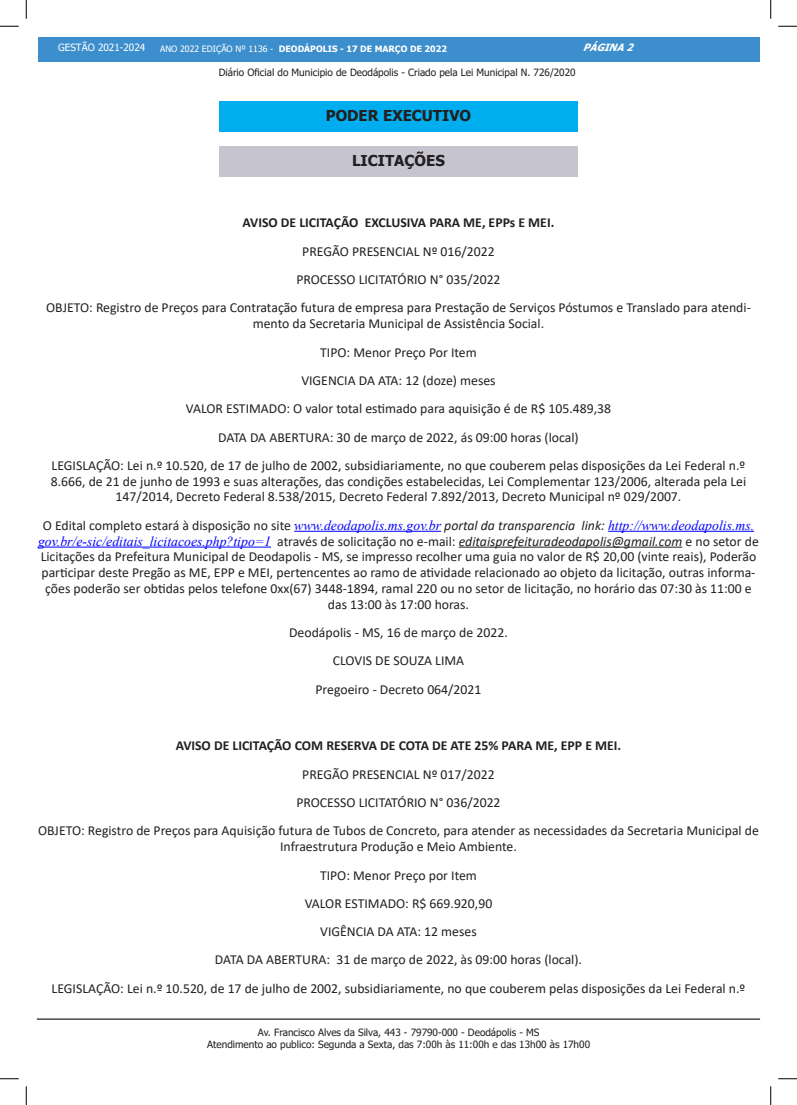
<style>
.page{position:relative;width:797px;height:1105px;background:#fff}
.page>*{position:absolute;margin:0;border:0;box-sizing:border-box;transform-origin:0 0}
.t1{font:700 15px "Tahoma";color:#231f20}
.t2{font:13.75px/15.8px "Calibri";color:#231f20;text-align:center}
.t3{font:700 13.75px "Calibri";color:#231f20}
.t4{font:10px/12px "Tahoma";color:#231f20;text-align:center}
.t5{font:10px "Tahoma";color:#fff}
.t6{font:italic 700 10px "Tahoma";color:#fff}
.t7{font:700 8.75px "Tahoma";color:#fff}
.s1{font-weight:400}
.s2{font-family:"Times New Roman";font-style:italic;color:#00f}
.s3{font-style:italic}
</style>
<div class="page">
<div style="left:38px;top:38px;width:721px;height:24px;background:#3c8ecc"></div>
<hr style="left:37px;top:1018px;width:723px;height:2px;background:#231f20">
<hr style="left:294px;top:531px;width:147px;height:1px;background:#00f">
<hr style="left:608px;top:531px;width:146px;height:1px;background:#00f">
<hr style="left:38px;top:547px;width:233px;height:1px;background:#00f">
<hr style="left:459px;top:547px;width:223px;height:1px;background:#231f20">
<div style="left:219px;top:101px;width:358px;height:30px;background:#00aeef"></div>
<div style="left:219px;top:146px;width:358px;height:30px;background:#c6c4cf"></div>
<svg style="left:0;top:25px;width:19px;height:2px"></svg>
<svg style="left:778px;top:25px;width:19px;height:2px"></svg>
<svg style="left:0;top:1078px;width:19px;height:1px"></svg>
<svg style="left:778px;top:1078px;width:19px;height:1px"></svg>
<svg style="left:25px;top:0;width:2px;height:19px"></svg>
<svg style="left:25px;top:1086px;width:2px;height:19px"></svg>
<svg style="left:770px;top:0;width:1px;height:19px"></svg>
<svg style="left:770px;top:1086px;width:1px;height:19px"></svg>
<p class="t5" style="left:58px;top:41px;width:89px">GESTÃO 2021-2024</p>
<p class="t7" style="left:160px;top:43px;width:288px"><span class="s1">ANO 2022 EDIÇÃO Nº 1136 -</span> DEODÁPOLIS - 17 DE MARÇO DE 2022</p>
<p class="t6" style="left:583px;top:40px;width:57px">PÁGINA2</p>
<p class="t4" style="left:219px;top:67px;width:358px">Diário Oficial do Municipio de Deodápolis - Criado pela Lei Municipal N. 726/2020</p>
<p class="t1" style="left:326px;top:105px;width:147px">PODER EXECUTIVO</p>
<p class="t1" style="left:352px;top:150px;width:94px">LICITAÇÕES</p>
<p class="t3" style="left:243px;top:213px;width:313px">AVISO DE LICITAÇÃO EXCLUSIVA PARA ME, EPPs E MEI.</p>
<p class="t2" style="left:302px;top:243px;width:194px">PREGÃO PRESENCIAL Nº 016/2022</p>
<p class="t2" style="left:296px;top:271px;width:206px">PROCESSO LICITATÓRIO N° 035/2022</p>
<p class="t2" style="left:46px;top:300px;width:706px">OBJETO: Registro de Preços para Contratação futura de empresa para Prestação de Serviços Póstumos e Translado para atendi&shy;mento da Secretaria Municipal de Assistência Social.</p>
<p class="t2" style="left:320px;top:344px;width:158px">TIPO: Menor Preço Por Item</p>
<p class="t2" style="left:301px;top:372px;width:196px">VIGENCIA DA ATA: 12 (doze) meses</p>
<p class="t2" style="left:186px;top:400px;width:427px">VALOR ESTIMADO: O valor total estimado para aquisição é de R$ 105.489,38</p>
<p class="t2" style="left:218px;top:429px;width:362px">DATA DA ABERTURA: 30 de março de 2022, ás 09:00 horas (local)</p>
<p class="t2" style="left:51px;top:457px;width:697px">LEGISLAÇÃO: Lei n.º 10.520, de 17 de julho de 2002, subsidiariamente, no que couberem pelas disposições da Lei Federal n.º<br>8.666, de 21 de junho de 1993 e suas alterações, das condições estabelecidas, Lei Complementar 123/2006, alterada pela Lei<br>147/2014, Decreto Federal 8.538/2015, Decreto Federal 7.892/2013, Decreto Municipal nº 029/2007.</p>
<p class="t2" style="left:38px;top:517px;width:722px">O Edital completo estará à disposição no site <span class="s2">www.deodapolis.ms.gov.br</span> <span class="s3">portal da transparencia link:</span> <span class="s2">http://www.deodapolis.ms. gov.br/e-sic/editais_licitacoes.php?tipo=1</span> através de solicitação no e-mail: <span class="s3">editaisprefeituradeodapolis@gmail.com</span> e no setor de Licitações da Prefeitura Municipal de Deodapolis - MS, se impresso recolher uma guia no valor de R$ 20,00 (vinte reais), Poderão participar deste Pregão as ME, EPP e MEI, pertencentes ao ramo de atividade relacionado ao objeto da licitação, outras informa&shy;ções poderão ser obtidas pelos telefone 0xx(67) 3448-1894, ramal 220 ou no setor de licitação, no horário das 07:30 às 11:00 e das 13:00 às 17:00 horas.</p>
<p class="t2" style="left:289px;top:624px;width:220px">Deodápolis - MS, 16 de março de 2022.</p>
<p class="t2" style="left:333px;top:653px;width:133px">CLOVIS DE SOUZA LIMA</p>
<p class="t2" style="left:315px;top:681px;width:167px">Pregoeiro - Decreto 064/2021</p>
<p class="t3" style="left:176px;top:736px;width:447px">AVISO DE LICITAÇÃO COM RESERVA DE COTA DE ATE 25% PARA ME, EPP E MEI.</p>
<p class="t2" style="left:302px;top:766px;width:194px">PREGÃO PRESENCIAL Nº 017/2022</p>
<p class="t2" style="left:296px;top:794px;width:206px">PROCESSO LICITATÓRIO N° 036/2022</p>
<p class="t2" style="left:38px;top:822px;width:722px">OBJETO: Registro de Preços para Aquisição futura de Tubos de Concreto, para atender as necessidades da Secretaria Municipal de<br>Infraestrutura Produção e Meio Ambiente.</p>
<p class="t2" style="left:320px;top:867px;width:158px">TIPO: Menor Preço por Item</p>
<p class="t2" style="left:305px;top:895px;width:189px">VALOR ESTIMADO: R$ 669.920,90</p>
<p class="t2" style="left:320px;top:923px;width:158px">VIGÊNCIA DA ATA: 12 meses</p>
<p class="t2" style="left:215px;top:952px;width:368px">DATA DA ABERTURA: 31 de março de 2022, às 09:00 horas (local).</p>
<p class="t2" style="left:52px;top:980px;width:695px">LEGISLAÇÃO: Lei n.º 10.520, de 17 de julho de 2002, subsidiariamente, no que couberem pelas disposições da Lei Federal n.º</p>
<p class="t4" style="left:207px;top:1027px;width:384px">Av. Francisco Alves da Silva, 443 - 79790-000 - Deodápolis - MS<br>Atendimento ao publico: Segunda a Sexta, das 7:00h às 11:00h e das 13h00 às 17h00</p>
</div>
